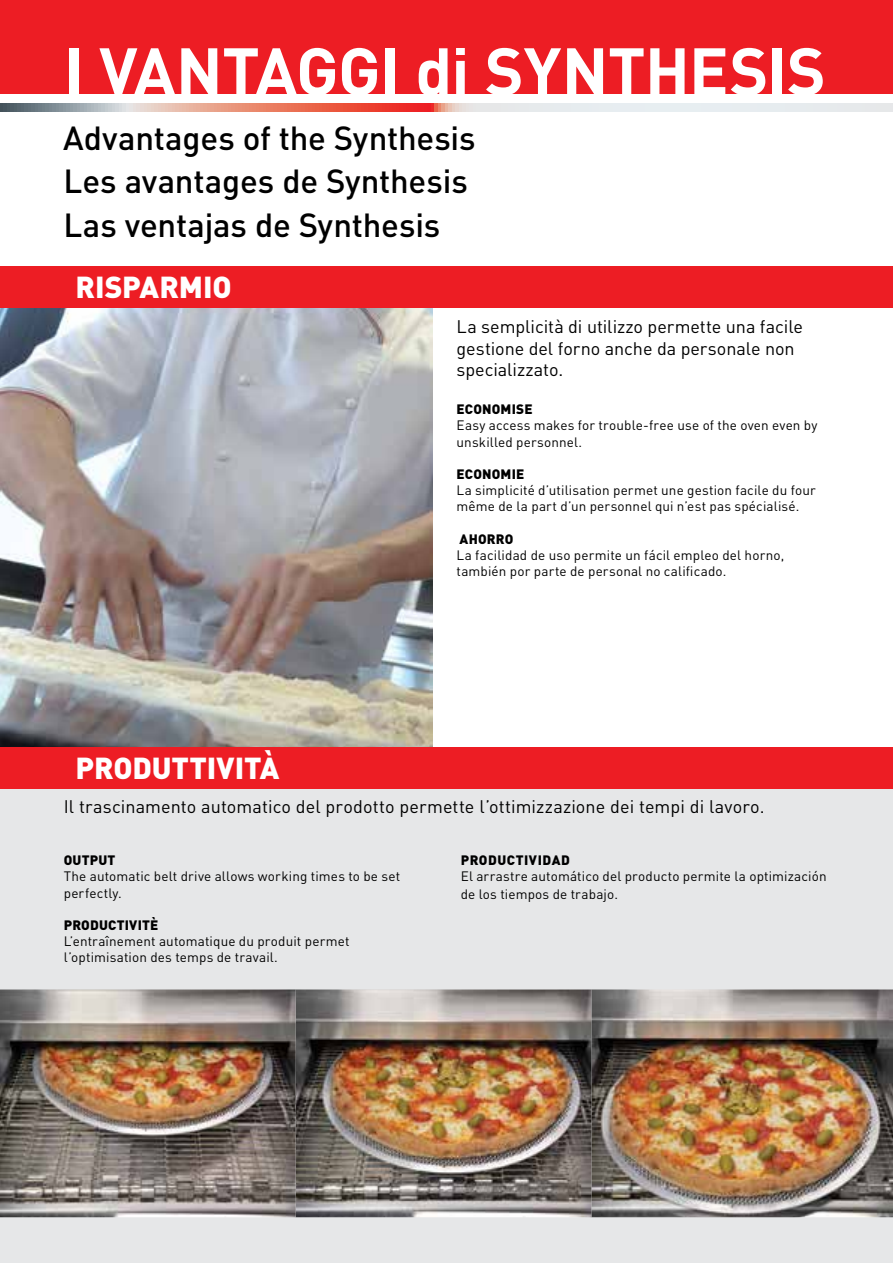
<style>
.page{position:relative;width:893px;height:1263px;background:#fff}
.page>*{position:absolute;margin:0;border:0;box-sizing:border-box;transform-origin:0 0}
.t1{font:700 66px "DIN";letter-spacing:-.01em;color:#fff}
.t2{font:500 33px/43.8px "DIN";letter-spacing:-.005em;color:#000}
.t3{font:900 30px "DIN";letter-spacing:-.005em;color:#fff}
.t4{font:18px/21.6px "DIN";color:#000}
.t5{font:13.5px/16.2px "DIN";letter-spacing:.01em;color:#000}
.t6{font:900 13.5px "DIN";letter-spacing:.015em;color:#000}
.t7{font:900 13.5px "DIN";letter-spacing:.035em;color:#000}
</style>
<div class="page">
<div style="left:0;top:0;width:893px;height:94px;background:#ed1d24"></div>
<img style="left:0;top:307px;width:432px;height:440px">
<div style="left:0;top:768px;width:893px;height:495px;background:#e6e7e8"></div>
<svg style="left:0;top:103px;width:893px;height:9px;background:#dab6b2"></svg>
<img style="left:0;top:989px;width:893px;height:228px">
<div style="left:0;top:747px;width:893px;height:42px;background:#ed1d24"></div>
<div style="left:0;top:266px;width:893px;height:41px;background:#ed1d24"></div>
<h1 class="t1" style="left:64px;top:28px;width:764px">I VANTAGGI di SYNTHESIS</h1>
<h2 class="t2" style="left:63px;top:115px;width:414px">Advantages of the Synthesis<br>Les avantages de Synthesis<br>Las ventajas de Synthesis</h2>
<h3 class="t3" style="left:76px;top:267px;width:158px">RISPARMIO</h3>
<h3 class="t3" style="left:76px;top:748px;width:205px">PRODUTTIVITÀ</h3>
<h3 class="t4" style="left:457px;top:315px;width:348px">La semplicità di utilizzo permette una facile gestione del forno anche da personale non specializzato.</h3>
<p class="t6" style="left:457px;top:400px;width:77px">ECONOMISE</p>
<p class="t5" style="left:457px;top:417px;width:362px">Easy access makes for trouble-free use of the oven even by unskilled personnel.</p>
<p class="t6" style="left:457px;top:465px;width:69px">ECONOMIE</p>
<p class="t5" style="left:457px;top:482px;width:361px">La simplicité d’utilisation permet une gestion facile du four même de la part d’un personnel qui n’est pas spécialisé.</p>
<p class="t6" style="left:460px;top:530px;width:55px">AHORRO</p>
<p class="t5" style="left:457px;top:547px;width:329px">La facilidad de uso permite un fácil empleo del horno, también por parte de personal no calificado.</p>
<h3 class="t4" style="left:64px;top:796px;width:702px">Il trascinamento automatico del prodotto permette l’ottimizzazione dei tempi di lavoro.</h3>
<p class="t6" style="left:64px;top:851px;width:53px">OUTPUT</p>
<p class="t5" style="left:64px;top:868px;width:338px">The automatic belt drive allows working times to be set perfectly.</p>
<p class="t6" style="left:64px;top:916px;width:96px">PRODUCTIVITÈ</p>
<p class="t5" style="left:64px;top:933px;width:287px">L’entraînement automatique du produit permet l’optimisation des temps de travail.</p>
<p class="t7" style="left:461px;top:851px;width:111px">PRODUCTIVIDAD</p>
<p class="t5" style="left:461px;top:867px;width:367px;line-height:18px">El arrastre automático del producto permite la optimización de los tiempos de trabajo.</p>
</div>
